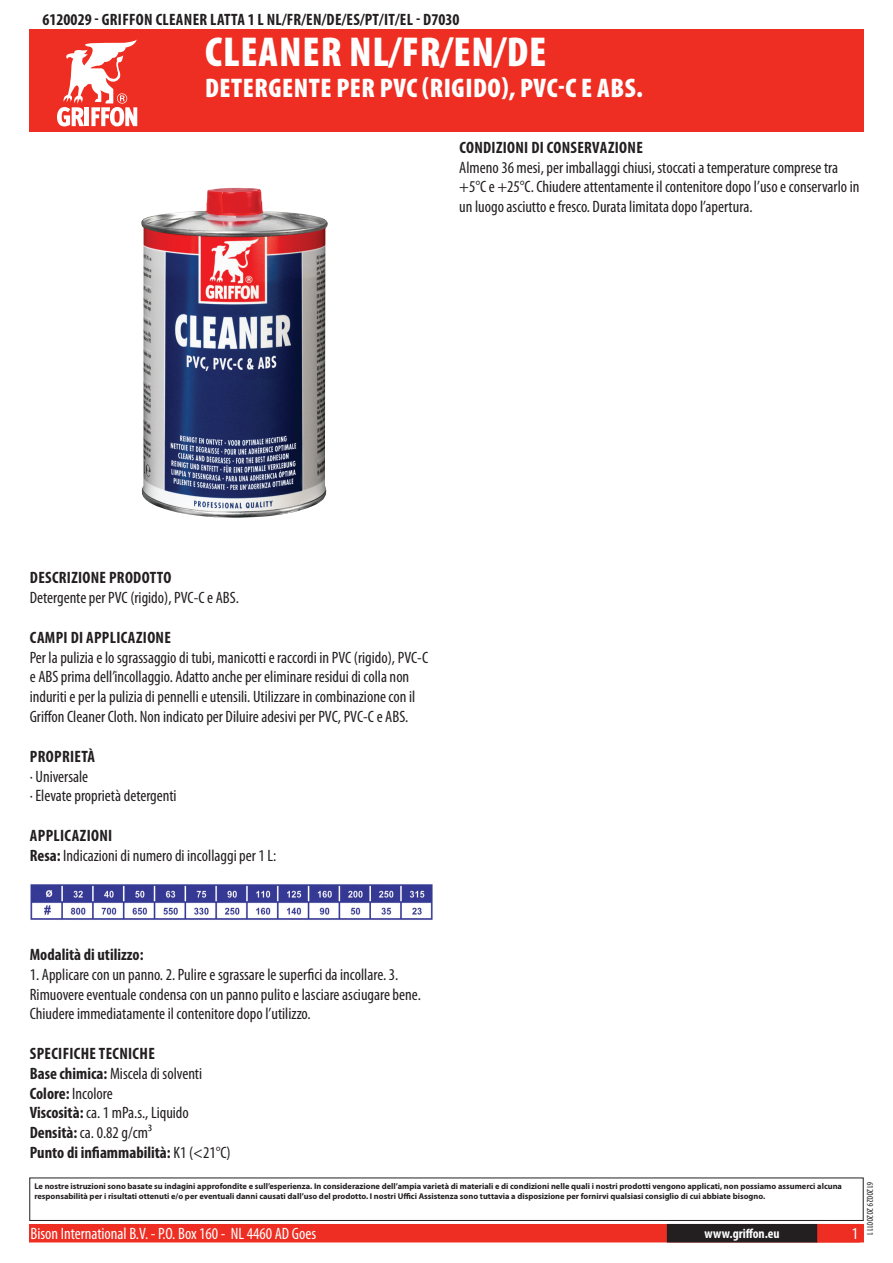
<style>
.page{position:relative;width:893px;height:1263px;background:#fff}
.page>*{position:absolute;margin:0;border:0;box-sizing:border-box;transform-origin:0 0}
.t1{font:900 condensed 42px "Myriad Pro";letter-spacing:.02em;color:#fff}
.t2{font:900 condensed 27px "Myriad Pro";letter-spacing:.02em;color:#fff}
.t3{font:condensed 16.5px/19.8px "Myriad Pro";color:#231f20}
.t4{font:700 condensed 16.5px/19.8px "Myriad Pro";letter-spacing:.02em;color:#231f20}
.t5{font:condensed 16.5px "Myriad Pro";color:#fff}
.t6{font:700 condensed 13.5px "Myriad Pro";color:#fff}
.t7{font:condensed 9px "Myriad Pro";color:#231f20}
.t8{font:700 8.4px/10.1px "Myriad Pro";color:#231f20}
.s1{font-weight:700}
.s2{font-weight:400}
</style>
<div class="page">
<div style="left:30px;top:1225px;width:833px;height:17px;background:#ee2e22"></div>
<div style="left:29px;top:1224px;width:835px;height:18px;border:2px solid #ee2e22"></div>
<div style="left:816px;top:1224px;width:44px;height:18px;border:2px solid #ee2e22"></div>
<div style="left:668px;top:1225px;width:148px;height:17px;background:#231f20"></div>
<div style="left:667px;top:1224px;width:150px;height:18px;border:2px solid #231f20"></div>
<div style="left:29px;top:1177px;width:835px;height:44px;border:1px solid #231f20"></div>
<div style="left:30px;top:30px;width:834px;height:102px;background:#ee2e22"></div>
<svg style="left:57px;top:39px;width:80px;height:87px"></svg>
<img style="left:141px;top:188px;width:187px;height:330px">
<img style="left:30px;top:884px;width:403px;height:36px">
<p class="t4" style="left:43px;top:9px;width:419px">6120029 - GRIFFON CLEANER LATTA 1 L NL/FR/EN/DE/ES/PT/IT/EL - D7030</p>
<h1 class="t1" style="left:205px;top:25px;width:339px">CLEANER NL/FR/EN/DE</h1>
<h2 class="t2" style="left:205px;top:70px;width:439px">DETERGENTE PER PVC (RIGIDO), PVC-C E ABS.</h2>
<p class="t4" style="left:459px;top:137px;width:185px">CONDIZIONI DI CONSERVAZIONE</p>
<p class="t3" style="left:459px;top:157px;width:402px">Almeno 36 mesi, per imballaggi chiusi, stoccati a temperature comprese tra +5°C e +25°C. Chiudere attentamente il contenitore dopo l’uso e conservarlo in un luogo asciutto e fresco. Durata limitata dopo l’apertura.</p>
<p class="t4" style="left:30px;top:568px;width:143px">DESCRIZIONE PRODOTTO</p>
<p class="t3" style="left:30px;top:588px;width:211px">Detergente per PVC (rigido), PVC-C e ABS.</p>
<p class="t4" style="left:30px;top:627px;width:143px">CAMPI DI APPLICAZIONE</p>
<p class="t3" style="left:30px;top:647px;width:400px">Per la pulizia e lo sgrassaggio di tubi, manicotti e raccordi in PVC (rigido), PVC-C e ABS prima dell’incollaggio. Adatto anche per eliminare residui di colla non induriti e per la pulizia di pennelli e utensili. Utilizzare in combinazione con il Griffon Cleaner Cloth. Non indicato per Diluire adesivi per PVC, PVC-C e ABS.</p>
<p class="t4" style="left:30px;top:746px;width:67px">PROPRIETÀ</p>
<p class="t3" style="left:30px;top:766px;width:148px">· Universale<br>· Elevate proprietà detergenti</p>
<p class="t3" style="left:30px;top:825px;width:248px"><span class="s1">APPLICAZIONI<br>RESA:</span> Indicazioni di numero di incollaggi per 1 L:</p>
<p class="t4" style="left:30px;top:944px;width:115px">MODALITÀ DI UTILIZZO:</p>
<p class="t3" style="left:30px;top:964px;width:393px">1. Applicare con un panno. 2. Pulire e sgrassare le superfici da incollare. 3.<br>Rimuovere eventuale condensa con un panno pulito e lasciare asciugare bene.<br>Chiudere immediatamente il contenitore dopo l’utilizzo.</p>
<p class="t4" style="left:30px;top:1043px;width:203px">SPECIFICHE TECNICHE<br>BASE CHIMICA: <span class="s2">Miscela di solventi<br></span>COLORE: <span class="s2">Incolore<br></span>VISCOSITÀ: <span class="s2">ca. 1 mPa.s., Liquido<br></span>DENSITÀ: <span class="s2">ca. 0.82 g/cm³<br></span>PUNTO DI INFIAMMABILITÀ: <span class="s2">K1 (&lt;21°C)</span></p>
<p class="t8" style="left:34px;top:1181px;width:809px">Le nostre istruzioni sono basate su indagini approfondite e sull’esperienza. In considerazione dell’ampia varietà di materiali e di condizioni nelle quali i nostri prodotti vengono applicati, non possiamo assumerci alcuna responsabilità per i risultati ottenuti e/o per eventuali danni causati dall’uso del prodotto. I nostri Uffici Assistenza sono tuttavia a disposizione per fornirvi qualsiasi consiglio di cui abbiate bisogno.</p>
<p class="t5" style="left:31px;top:1224px;width:287px">Bison International B.V. - P.O. Box 160 - NL 4460 AD Goes</p>
<p class="t6" style="left:704px;top:1225px;width:77px">WWW.GRIFFON.EU</p>
<p class="t5" style="left:852px;top:1224px;width:8px">1</p>
<p class="t7" style="left:875px;top:1182px;width:55px;rotate:90deg">6120029 20200111</p>
</div>
